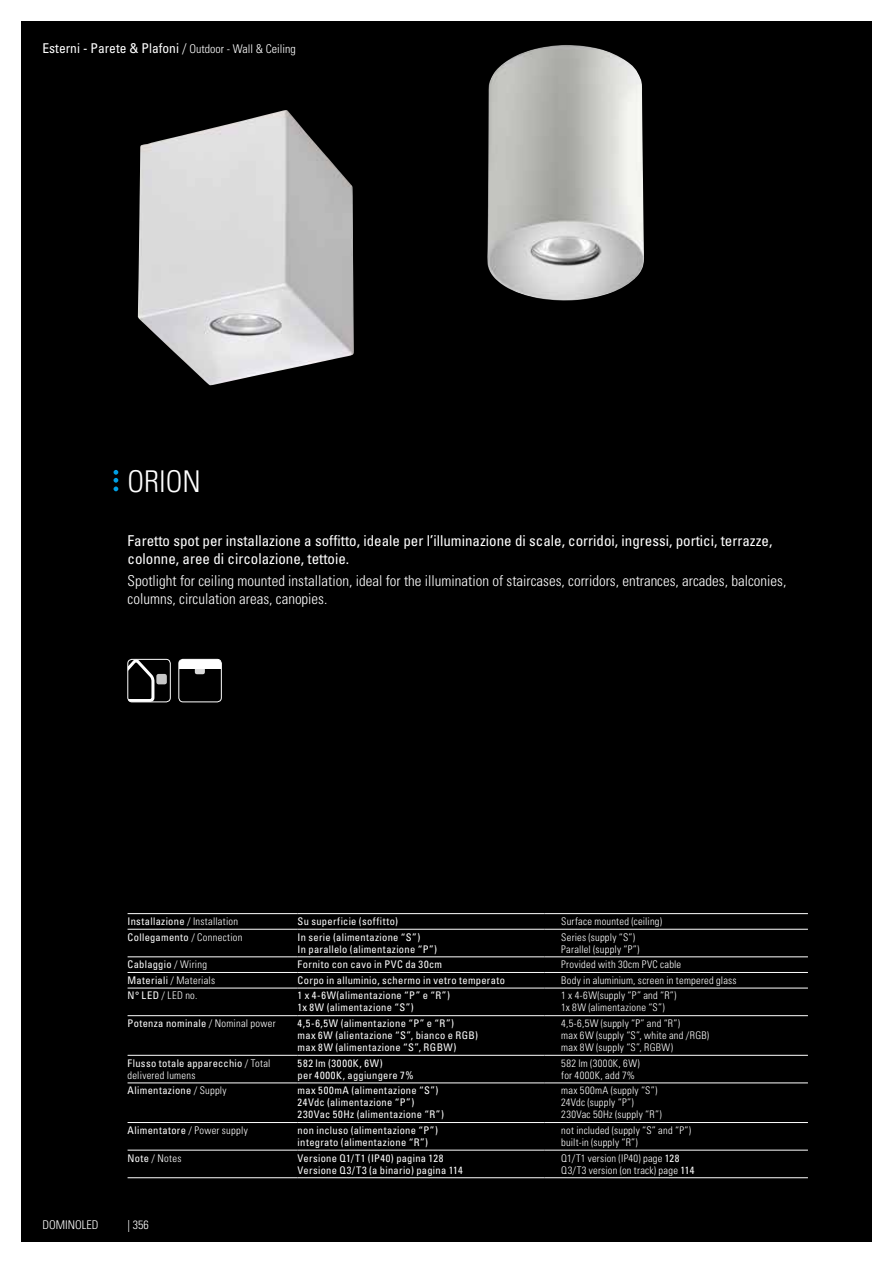
<style>
.page{position:relative;width:893px;height:1263px;background:#fff}
.page>*{position:absolute;margin:0;border:0;box-sizing:border-box;transform-origin:0 0}
.t1{font:300 condensed 30px "Univers";color:#fff}
.t2{font:300 condensed 15px/18px "Univers";color:#fff}
.t3{font:condensed 15px/18px "Univers";color:#fff}
.t4{font:condensed 13.5px "Univers";color:#fff}
.t5{font:300 condensed 12px "Univers";color:#fff}
.t6{font:condensed 10.5px/12px "Univers";letter-spacing:.03em;color:#fff}
.t7{font:300 condensed 10.5px/12px "Univers";letter-spacing:.02em;color:#fff}
.s1{font-weight:300}
.s2{font-weight:300;font-size:12px}
.s3{font-weight:400}
</style>
<div class="page">
<div style="left:21px;top:21px;width:851px;height:1221px;background:#000"></div>
<div style="left:156px;top:674px;width:11px;height:10px;border:4px solid #c6c6c6"></div>
<svg style="left:128px;top:659px;width:27px;height:43px"></svg>
<div style="left:128px;top:659px;width:43px;height:43px;border:1px solid #fff;border-radius:4px"></div>
<div style="left:195px;top:667px;width:10px;height:7px;border:4px solid #dadada"></div>
<div style="left:179px;top:659px;width:42px;height:10px;background:#fff"></div>
<div style="left:179px;top:659px;width:43px;height:43px;border:1px solid #fff;border-radius:4px"></div>
<img style="left:138px;top:110px;width:216px;height:276px">
<img style="left:487px;top:45px;width:157px;height:256px">
<hr style="left:128px;top:913px;width:170px;height:1px;background:#fff">
<hr style="left:298px;top:913px;width:246px;height:1px;background:#fff">
<hr style="left:544px;top:913px;width:264px;height:1px;background:#fff">
<hr style="left:128px;top:929px;width:170px;height:1px;background:#fff">
<hr style="left:298px;top:929px;width:246px;height:1px;background:#fff">
<hr style="left:544px;top:929px;width:264px;height:1px;background:#fff">
<hr style="left:128px;top:956px;width:170px;height:1px;background:#fff">
<hr style="left:298px;top:956px;width:246px;height:1px;background:#fff">
<hr style="left:544px;top:956px;width:264px;height:1px;background:#fff">
<hr style="left:128px;top:972px;width:170px;height:1px;background:#fff">
<hr style="left:298px;top:972px;width:246px;height:1px;background:#fff">
<hr style="left:544px;top:972px;width:264px;height:1px;background:#fff">
<hr style="left:128px;top:988px;width:170px;height:1px;background:#fff">
<hr style="left:298px;top:988px;width:246px;height:1px;background:#fff">
<hr style="left:544px;top:988px;width:264px;height:1px;background:#fff">
<hr style="left:128px;top:1015px;width:170px;height:1px;background:#fff">
<hr style="left:298px;top:1015px;width:246px;height:1px;background:#fff">
<hr style="left:544px;top:1015px;width:264px;height:1px;background:#fff">
<hr style="left:128px;top:1055px;width:170px;height:1px;background:#fff">
<hr style="left:298px;top:1055px;width:246px;height:1px;background:#fff">
<hr style="left:544px;top:1055px;width:264px;height:1px;background:#fff">
<hr style="left:128px;top:1083px;width:170px;height:1px;background:#fff">
<hr style="left:298px;top:1083px;width:246px;height:1px;background:#fff">
<hr style="left:544px;top:1083px;width:264px;height:1px;background:#fff">
<hr style="left:128px;top:1122px;width:170px;height:1px;background:#fff">
<hr style="left:298px;top:1122px;width:246px;height:1px;background:#fff">
<hr style="left:544px;top:1122px;width:264px;height:1px;background:#fff">
<hr style="left:128px;top:1150px;width:170px;height:1px;background:#fff">
<hr style="left:298px;top:1150px;width:246px;height:1px;background:#fff">
<hr style="left:544px;top:1150px;width:264px;height:1px;background:#fff">
<hr style="left:128px;top:1177px;width:170px;height:1px;background:#fff">
<hr style="left:298px;top:1177px;width:246px;height:1px;background:#fff">
<hr style="left:544px;top:1177px;width:264px;height:1px;background:#fff">
<svg style="left:114px;top:470px;width:4px;height:21px"></svg>
<p class="t4" style="left:43px;top:40px;width:255px">Esterni - Parete &amp; Plafoni <span class="s1">/</span> <span class="s2">Outdoor - Wall &amp; Ceiling</span></p>
<h1 class="t1" style="left:128px;top:463px;width:75px">ORION</h1>
<h2 class="t3" style="left:128px;top:531px;width:646px">Faretto spot per installazione a soffitto, ideale per l’illuminazione di scale, corridoi, ingressi, portici, terrazze, colonne, aree di circolazione, tettoie.</h2>
<h2 class="t2" style="left:128px;top:571px;width:660px">Spotlight for ceiling mounted installation, ideal for the illumination of staircases, corridors, entrances, arcades, balconies, columns, circulation areas, canopies.</h2>
<p class="t6" style="left:128px;top:915px;width:112px">Installazione <span class="s1">/ Installation</span></p>
<p class="t6" style="left:298px;top:915px;width:102px">Su superficie (soffitto)</p>
<p class="t7" style="left:561px;top:915px;width:102px">Surface mounted (ceiling)</p>
<p class="t6" style="left:128px;top:931px;width:116px">Collegamento <span class="s1">/ Connection</span></p>
<p class="t6" style="left:298px;top:931px;width:141px">In serie (alimentazione “S”)<br>In parallelo (alimentazione “P”)</p>
<p class="t7" style="left:561px;top:931px;width:80px">Series (supply “S”)<br>Parallel (supply “P”)</p>
<p class="t6" style="left:128px;top:958px;width:81px">Cablaggio <span class="s1">/ Wiring</span></p>
<p class="t6" style="left:298px;top:958px;width:146px">Fornito con cavo in PVC da 30cm</p>
<p class="t7" style="left:561px;top:958px;width:121px">Provided with 30cm PVC cable</p>
<p class="t7" style="left:128px;top:974px;width:89px"><span class="s3">Materiali</span> / Materials</p>
<p class="t6" style="left:298px;top:974px;width:209px">Corpo in alluminio, schermo in vetro temperato</p>
<p class="t7" style="left:561px;top:974px;width:177px">Body in aluminium, screen in tempered glass</p>
<p class="t7" style="left:128px;top:990px;width:71px"><span class="s3">N° LED</span> / LED no.</p>
<p class="t6" style="left:298px;top:989px;width:154px">1 x 4-6W(alimentazione “P” e “R”)<br>1x 8W (alimentazione “S”)</p>
<p class="t7" style="left:561px;top:990px;width:117px">1 x 4-6W(supply “P” and “R”)<br>1x 8W (alimentazione “S”)</p>
<p class="t6" style="left:128px;top:1017px;width:150px">Potenza nominale <span class="s1">/ Nominal power</span></p>
<p class="t6" style="left:298px;top:1017px;width:182px">4,5-6,5W (alimentazione “P” e “R”)<br>max 6W (alientazione “S”, bianco e RGB) max 8W (alimentazione “S”, RGBW)</p>
<p class="t7" style="left:561px;top:1017px;width:149px">4,5-6,5W (supply “P” and “R”)<br>max 6W (supply “S”, white and /RGB) max 8W (supply “S”, RGBW)</p>
<p class="t6" style="left:128px;top:1057px;width:145px">Flusso totale apparecchio <span class="s1">/ Total delivered lumens</span></p>
<p class="t6" style="left:298px;top:1057px;width:117px">582 lm (3000K, 6W)<br>per 4000K, aggiungere 7%</p>
<p class="t7" style="left:561px;top:1057px;width:80px">582 lm (3000K, 6W) for 4000K, add 7%</p>
<p class="t6" style="left:128px;top:1084px;width:101px">Alimentazione <span class="s1">/ Supply</span></p>
<p class="t6" style="left:298px;top:1084px;width:148px">max 500mA (alimentazione “S”)<br>24Vdc (alimentazione “P”)<br>230Vac 50Hz (alimentazione “R”)</p>
<p class="t7" style="left:561px;top:1084px;width:102px">max 500mA (supply “S”)<br>24Vdc (supply “P”)<br>230Vac 50Hz (supply “R”)</p>
<p class="t6" style="left:128px;top:1124px;width:122px">Alimentatore <span class="s1">/ Power supply</span></p>
<p class="t6" style="left:298px;top:1124px;width:142px">non incluso (alimentazione “P”) integrato (alimentazione “R”)</p>
<p class="t7" style="left:561px;top:1124px;width:131px">not included (supply “S” and “P”) built-in (supply “R”)</p>
<p class="t7" style="left:128px;top:1152px;width:55px"><span class="s3">Note</span> / Notes</p>
<p class="t6" style="left:298px;top:1152px;width:167px">Versione Q1/T1 (IP40) pagina 128<br>Versione Q3/T3 (a binario) pagina 114</p>
<p class="t7" style="left:561px;top:1152px;width:135px">Q1/T1 version (IP40) page <span class="s3">128<br></span>Q3/T3 version (on track) page <span class="s3">114</span></p>
<p class="t5" style="left:43px;top:1218px;width:58px">DOMINOLED</p>
<p class="t5" style="left:128px;top:1217px;width:23px">| 356</p>
</div>
